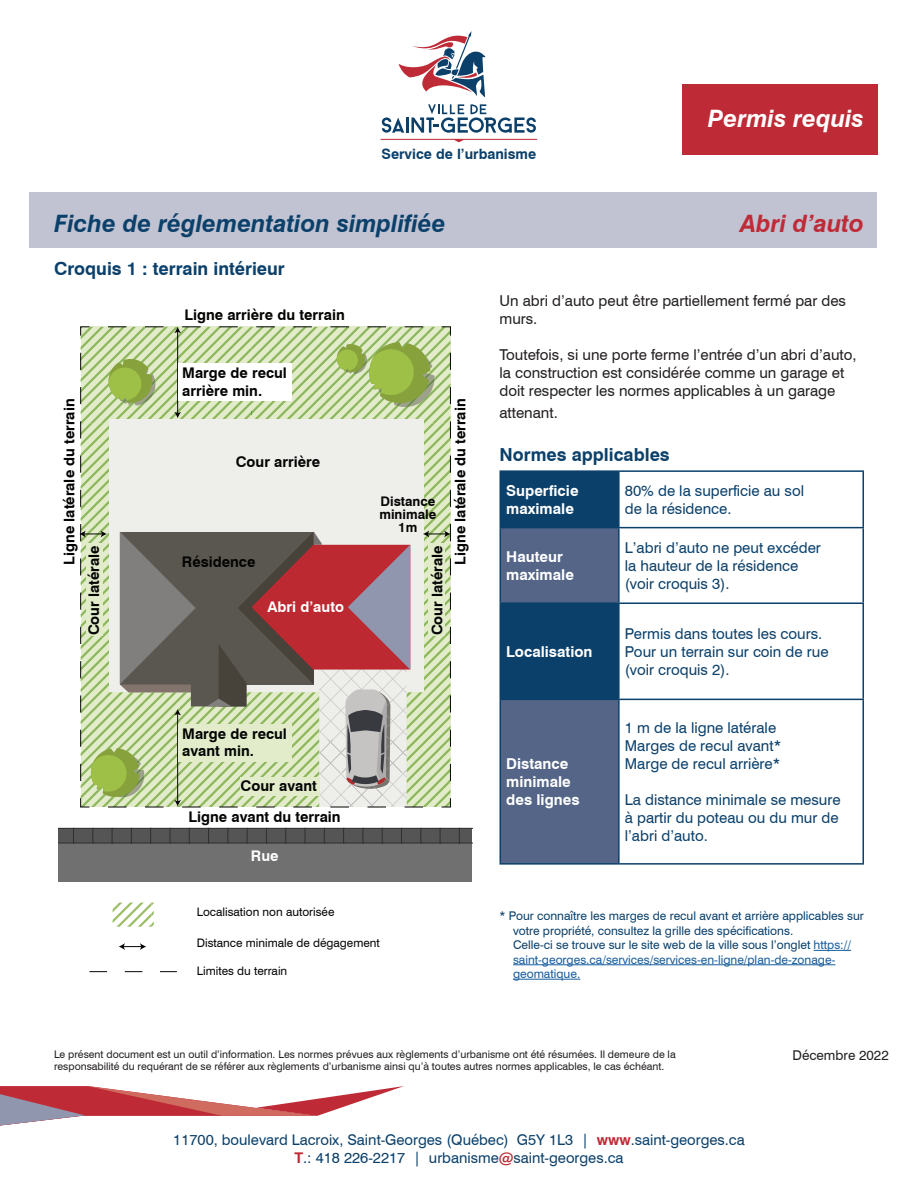
<style>
.page{position:relative;width:918px;height:1188px;background:#fff}
.page>*{position:absolute;margin:0;border:0;box-sizing:border-box;transform-origin:0 0}
.t1{font:italic 700 24px "Swiss 721 BT";color:#0b406a}
.t2{font:italic 700 24px "Swiss 721 BT";color:#fff}
.t3{font:italic 700 24px "Swiss 721 BT";color:#be2b36}
.t4{font:700 18px "Swiss 721 BT";color:#0b406a}
.t5{font:15px/18px "Swiss 721 BT";color:#0b406a}
.t6{font:15px/18px "Swiss 721 BT";color:#231f20}
.t7{font:700 15px/18px "Swiss 721 BT";color:#fff}
.t8{font:700 14.7px/17.7px "Swiss 721 BT";color:#040503}
.t9{font:14.7px/17.7px "Swiss 721 BT";color:#0b406a;text-align:center}
.t10{font:700 14.7px "Swiss 721 BT";color:#fff}
.t11{font:700 14.25px "Swiss 721 BT";color:#0b406a}
.t12{font:13.5px "Swiss 721 BT";color:#231f20}
.t13{font:700 13.2px/13.2px "Swiss 721 BT";color:#040503;text-align:center}
.t14{font:12px/14.4px "Swiss 721 BT";color:#0b406a}
.t15{font:11.7px "Swiss 721 BT";color:#040503}
.t16{font:10.5px/12.6px "Swiss 721 BT";color:#231f20}
.s1{color:#175d9e}
.s2{font-weight:700;color:#be2b36}
</style>
<div class="page">
<div style="left:29px;top:192px;width:848px;height:56px;background:#c1c3d2"></div>
<hr style="left:406px;top:117px;width:3px;height:16px;background:#0b406a">
<svg style="left:411px;top:104px;width:125px;height:29px"></svg>
<svg style="left:382px;top:117px;width:22px;height:16px"></svg>
<svg style="left:398px;top:31px;width:88px;height:66px"></svg>
<hr style="left:381px;top:139px;width:156px;height:1px;background:#be2b36">
<svg style="left:453px;top:139px;width:12px;height:3px"></svg>
<svg style="left:0;top:1086px;width:404px;height:40px"></svg>
<hr style="left:814px;top:950px;width:37px;height:1px;background:#175d9e">
<hr style="left:513px;top:964px;width:322px;height:1px;background:#175d9e">
<hr style="left:513px;top:979px;width:67px;height:1px;background:#175d9e">
<div style="left:58px;top:843px;width:414px;height:38px;background:#707071"></div>
<div style="left:440px;top:828px;width:20px;height:15px;background:#545554"></div>
<div style="left:440px;top:828px;width:20px;height:15px;border:1px solid #2e2f2e"></div>
<svg style="left:459px;top:828px;width:13px;height:15px"></svg>
<svg style="left:119px;top:943px;width:27px;height:7px"></svg>
<svg style="left:89px;top:971px;width:88px;height:1px"></svg>
<svg style="left:58px;top:326px;width:393px;height:601px"></svg>
<svg style="left:501px;top:472px;width:117px;height:391px;background:#37567b"></svg>
<hr style="left:500px;top:470px;width:119px;height:2px;background:#0b406a">
<hr style="left:500px;top:472px;width:1px;height:55px;background:#0b406a">
<hr style="left:619px;top:470px;width:245px;height:2px;background:#0b406a">
<hr style="left:618px;top:472px;width:2px;height:55px;background:#0b406a">
<hr style="left:862px;top:472px;width:2px;height:55px;background:#0b406a">
<hr style="left:500px;top:527px;width:119px;height:1px;background:#0b406a">
<hr style="left:500px;top:528px;width:1px;height:74px;background:#0b406a">
<hr style="left:619px;top:527px;width:245px;height:1px;background:#0b406a">
<hr style="left:618px;top:528px;width:2px;height:74px;background:#0b406a">
<hr style="left:862px;top:528px;width:2px;height:74px;background:#0b406a">
<hr style="left:500px;top:602px;width:119px;height:2px;background:#0b406a">
<hr style="left:500px;top:604px;width:1px;height:95px;background:#0b406a">
<hr style="left:619px;top:602px;width:245px;height:2px;background:#0b406a">
<hr style="left:618px;top:604px;width:2px;height:95px;background:#0b406a">
<hr style="left:862px;top:604px;width:2px;height:95px;background:#0b406a">
<hr style="left:500px;top:699px;width:119px;height:1px;background:#0b406a">
<hr style="left:500px;top:700px;width:1px;height:163px;background:#0b406a">
<hr style="left:619px;top:699px;width:245px;height:1px;background:#0b406a">
<hr style="left:618px;top:700px;width:2px;height:163px;background:#0b406a">
<hr style="left:862px;top:700px;width:2px;height:163px;background:#0b406a">
<hr style="left:500px;top:863px;width:119px;height:2px;background:#0b406a">
<hr style="left:619px;top:863px;width:245px;height:2px;background:#0b406a">
<div style="left:682px;top:84px;width:195px;height:71px;background:#be2b36"></div>
<p class="t11" style="left:382px;top:146px;width:156px">Service de l’urbanisme</p>
<h1 class="t2" style="left:708px;top:103px;width:158px">Permis requis</h1>
<h1 class="t1" style="left:54px;top:209px;width:393px">Fiche de réglementation simplifiée</h1>
<h1 class="t3" style="left:741px;top:209px;width:125px">Abri d’auto</h1>
<p class="t4" style="left:54px;top:258px;width:232px">Croquis 1 : terrain intérieur</p>
<p class="t6" style="left:500px;top:292px;width:348px">Un abri d’auto peut être partiellement fermé par des murs.</p>
<p class="t6" style="left:500px;top:346px;width:359px">Toutefois, si une porte ferme l’entrée d’un abri d’auto, la construction est considérée comme un garage et doit respecter les normes applicables à un garage</p>
<p class="t6" style="left:500px;top:403px;width:60px">attenant.</p>
<p class="t4" style="left:500px;top:444px;width:172px">Normes applicables</p>
<p class="t8" style="left:185px;top:306px;width:162px">Ligne arrière du terrain</p>
<p class="t8" style="left:182px;top:364px;width:106px">Marge de recul arrière min.</p>
<p class="t8" style="left:60px;top:565px;width:168px;rotate:-90deg">Ligne latérale du terrain</p>
<p class="t8" style="left:451px;top:565px;width:168px;rotate:-90deg">Ligne latérale du terrain</p>
<p class="t8" style="left:236px;top:453px;width:86px">Cour arrière</p>
<p class="t7" style="left:506px;top:482px;width:74px">Superficie maximale</p>
<p class="t5" style="left:625px;top:482px;width:181px">80% de la superficie au sol de la résidence.</p>
<p class="t7" style="left:506px;top:548px;width:69px">Hauteur maximale</p>
<p class="t5" style="left:625px;top:539px;width:198px">L’abri d’auto ne peut excéder la hauteur de la résidence (voir croquis 3).</p>
<p class="t13" style="left:379px;top:494px;width:58px">Distance minimale<br>1m</p>
<p class="t8" style="left:85px;top:635px;width:92px;rotate:-90deg">Cour latérale</p>
<p class="t8" style="left:428px;top:635px;width:92px;rotate:-90deg">Cour latérale</p>
<p class="t8" style="left:182px;top:553px;width:75px">Résidence</p>
<p class="t10" style="left:268px;top:598px;width:78px">Abri d’auto</p>
<p class="t5" style="left:625px;top:625px;width:205px">Permis dans toutes les cours.<br>Pour un terrain sur coin de rue (voir croquis 2).</p>
<p class="t7" style="left:506px;top:643px;width:88px">Localisation</p>
<p class="t8" style="left:182px;top:725px;width:106px">Marge de recul avant min.</p>
<p class="t8" style="left:241px;top:777px;width:78px">Cour avant</p>
<p class="t8" style="left:189px;top:808px;width:154px">Ligne avant du terrain</p>
<p class="t10" style="left:251px;top:847px;width:29px">Rue</p>
<p class="t15" style="left:197px;top:904px;width:139px">Localisation non autorisée</p>
<p class="t15" style="left:197px;top:936px;width:185px">Distance minimale de dégagement</p>
<p class="t15" style="left:197px;top:964px;width:92px">Limites du terrain</p>
<p class="t7" style="left:506px;top:755px;width:75px">Distance minimale des lignes</p>
<p class="t5" style="left:625px;top:719px;width:158px">1 m de la ligne latérale<br>Marges de recul avant*<br>Marge de recul arrière*</p>
<p class="t5" style="left:625px;top:791px;width:217px">La distance minimale se mesure à partir du poteau ou du mur de l’abri d’auto.</p>
<p class="t14" style="left:513px;top:909px;width:352px;text-indent:-14px">* Pour connaître les marges de recul avant et arrière applicables sur votre propriété, consultez la grille des spécifications.<br>Celle-ci se trouve sur le site web de la ville sous l’onglet <span class="s1">https:// saint-georges.ca/services/services-en-ligne/plan-de-zonage&shy;geomatique.</span></p>
<p class="t16" style="left:54px;top:1048px;width:623px">Le présent document est un outil d’information. Les normes prévues aux règlements d’urbanisme ont été résumées. Il demeure de la responsabilité du requérant de se référer aux règlements d’urbanisme ainsi qu’à toutes autres normes applicables, le cas échéant.</p>
<p class="t12" style="left:793px;top:1047px;width:98px">Décembre 2022</p>
<p class="t9" style="left:173px;top:1131px;width:573px">11700, boulevard Lacroix, Saint-Georges (Québec) G5Y 1L3 | <span class="s2">www</span>.saint-georges.ca<br><span class="s2">T</span>.: 418 226-2217 | urbanisme<span class="s2">@</span>saint-georges.ca</p>
</div>
